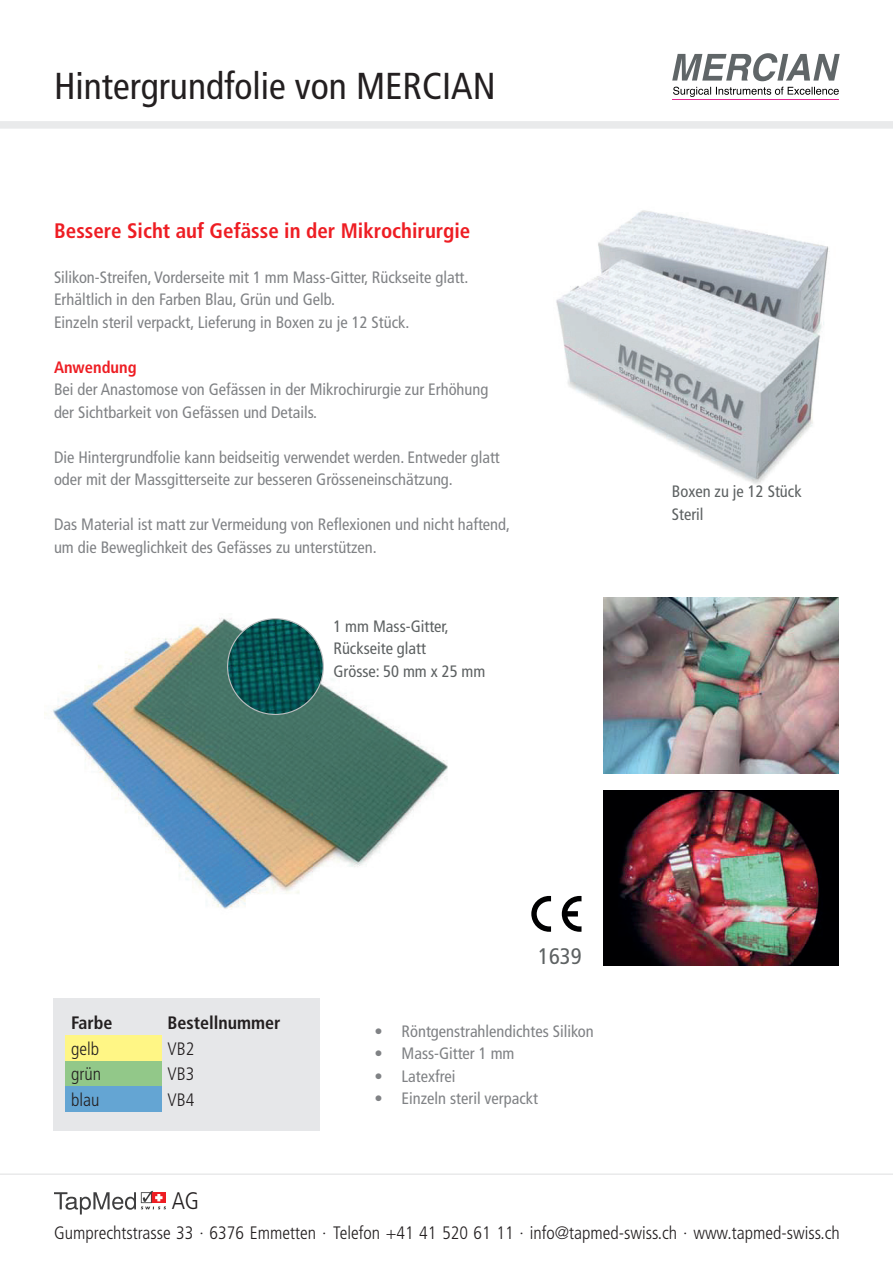
<style>
.page{position:relative;width:893px;height:1263px;background:#fff}
.page>*{position:absolute;margin:0;border:0;box-sizing:border-box;transform-origin:0 0}
.t1{font:condensed 37.5px "Frutiger LT Std";color:#231f20}
.t2{font:300 condensed 24px "Frutiger LT Std";color:#231f20}
.t3{font:condensed 22.5px "Frutiger LT Std";color:#5d6162}
.t4{font:700 condensed 21px "Frutiger LT Std";color:#ee1d23}
.t5{font:300 condensed 18px "Frutiger LT Std";color:#231f20}
.t6{font:700 condensed 18px "Frutiger LT Std";color:#231f20}
.t7{font:condensed 16.5px/22.5px "Frutiger LT Std";color:#808285}
.t8{font:condensed 16.5px/22.5px "Frutiger LT Std";color:#5d6162}
.t9{font:700 condensed 16.5px "Frutiger LT Std";color:#ee1d23}
.s1{font-stretch:normal}
</style>
<div class="page">
<div style="left:0;top:121px;width:893px;height:8px;background:#e9eaeb"></div>
<svg style="left:54px;top:1191px;width:112px;height:23px"></svg>
<hr style="left:0;top:1173px;width:893px;height:2px;background:#e9eaeb">
<svg style="left:673px;top:87px;width:166px;height:10px"></svg>
<hr style="left:673px;top:99px;width:166px;height:1px;background:#e62692">
<svg style="left:672px;top:54px;width:168px;height:27px"></svg>
<img style="left:556px;top:210px;width:273px;height:274px">
<svg style="left:531px;top:896px;width:20px;height:36px"></svg>
<svg style="left:562px;top:896px;width:19px;height:36px"></svg>
<img style="left:45px;top:618px;width:403px;height:291px">
<img style="left:228px;top:619px;width:95px;height:95px;border-radius:48px">
<img style="left:604px;top:598px;width:235px;height:176px">
<img style="left:604px;top:790px;width:235px;height:176px">
<div style="left:54px;top:998px;width:266px;height:132px;background:#e6e7e9"></div>
<div style="left:65px;top:1035px;width:96px;height:26px;background:#fff685"></div>
<div style="left:65px;top:1061px;width:96px;height:25px;background:#92c889"></div>
<div style="left:65px;top:1086px;width:96px;height:26px;background:#64a5d3"></div>
<h1 class="t1" style="left:54px;top:64px;width:443px">Hintergrundfolie von MERCIAN</h1>
<p class="t4" style="left:54px;top:218px;width:418px">Bessere Sicht auf Gefässe in der Mikrochirurgie</p>
<p class="t7" style="left:54px;top:266px;width:416px">Silikon-Streifen, Vorderseite mit 1 mm Mass-Gitter, Rückseite glatt.<br>Erhältlich in den Farben Blau, Grün und Gelb.<br>Einzeln steril verpackt, Lieferung in Boxen zu je 12 Stück.</p>
<p class="t9" style="left:54px;top:357px;width:84px">Anwendung</p>
<p class="t7" style="left:54px;top:378px;width:436px">Bei der Anastomose von Gefässen in der Mikrochirurgie zur Erhöhung der Sichtbarkeit von Gefässen und Details.</p>
<p class="t7" style="left:54px;top:446px;width:447px">Die Hintergrundfolie kann beidseitig verwendet werden. Entweder glatt oder mit der Massgitterseite zur besseren Grösseneinschätzung.</p>
<p class="t7" style="left:54px;top:513px;width:458px">Das Material ist matt zur Vermeidung von Reflexionen und nicht haftend, um die Beweglichkeit des Gefässes zu unterstützen.</p>
<p class="t8" style="left:333px;top:615px;width:153px">1 mm Mass-Gitter,<br>Rückseite glatt<br>Grösse: 50 mm x 25 mm</p>
<p class="t8" style="left:672px;top:480px;width:131px">Boxen zu je 12 Stück<br>Steril</p>
<p class="t6" style="left:71px;top:1012px;width:43px">Farbe</p>
<p class="t6" style="left:167px;top:1012px;width:115px">Bestellnummer</p>
<p class="t5" style="left:71px;top:1038px;width:30px">gelb</p>
<p class="t5" style="left:167px;top:1038px;width:28px">VB2</p>
<p class="t5" style="left:71px;top:1064px;width:32px">grün</p>
<p class="t5" style="left:167px;top:1064px;width:28px">VB3</p>
<p class="t5" style="left:71px;top:1089px;width:30px">blau</p>
<p class="t5" style="left:167px;top:1089px;width:28px">VB4</p>
<h2 class="t2" style="left:172px;top:1187px;width:29px">AG</h2>
<h3 class="t3" style="left:538px;top:943px;width:45px">1639</h3>
<p class="t7" style="left:375px;top:1020px;width:221px">• Röntgenstrahlendichtes Silikon</p>
<p class="t7" style="left:375px;top:1042px;width:141px">• Mass-Gitter 1 mm</p>
<p class="t7" style="left:375px;top:1065px;width:83px">• Latexfrei</p>
<p class="t7" style="left:375px;top:1087px;width:165px">• Einzeln steril verpackt</p>
<p class="t5" style="left:54px;top:1222px;width:787px">Gumprechtstrasse 33 <span class="s1">∙</span> 6376 Emmetten <span class="s1">∙</span> Telefon +41 41 520 61 11 <span class="s1">∙</span> info@tapmed-swiss.ch <span class="s1">∙</span> www.tapmed-swiss.ch</p>
</div>
